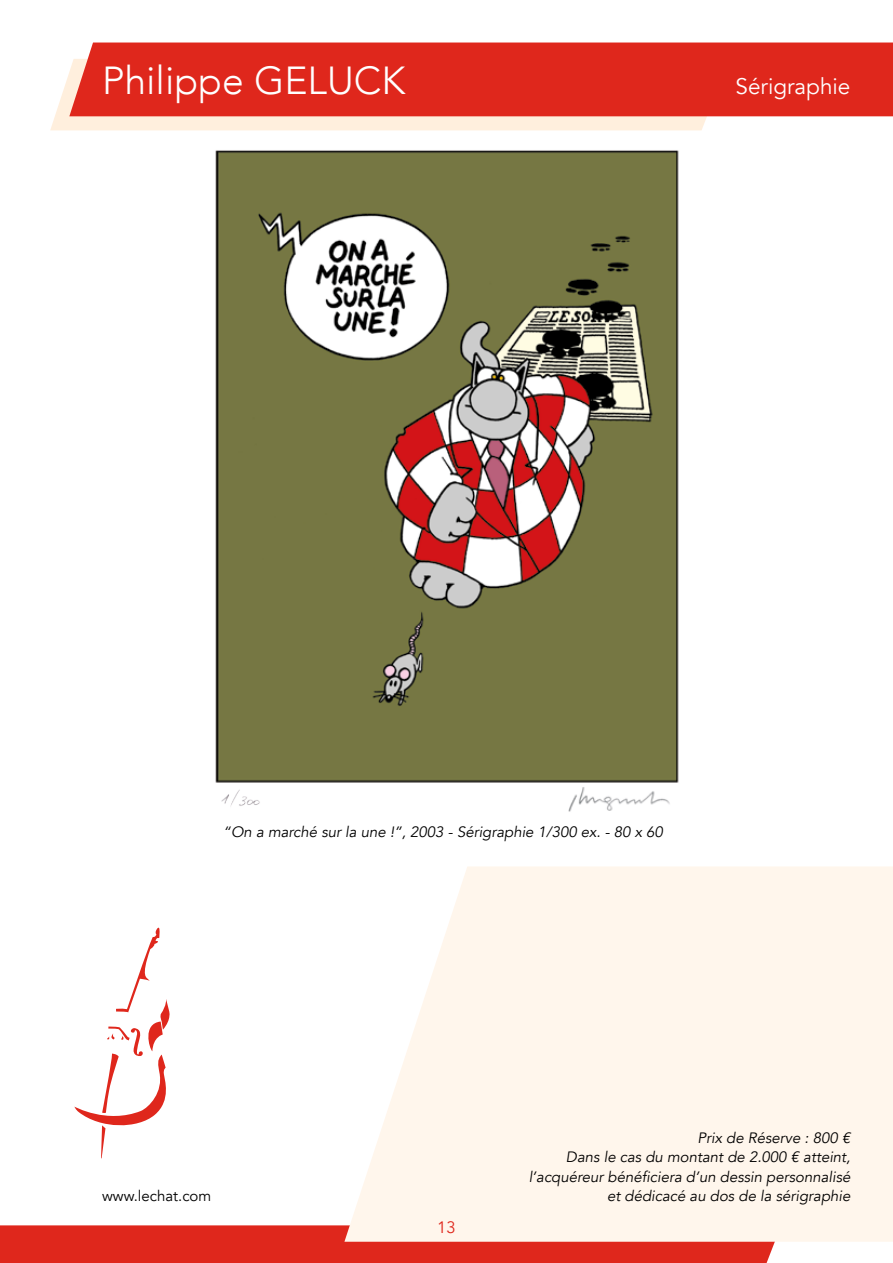
<style>
.page{position:relative;width:893px;height:1263px;background:#fff}
.page>*{position:absolute;margin:0;border:0;box-sizing:border-box;transform-origin:0 0}
.t1{font:300 39px "Avenir";color:#fff}
.t2{font:22.5px "Avenir";color:#fff}
.t3{font:16.5px "Avenir";color:#df271c}
.t4{font:italic 15px/19.5px "Avenir";color:#000;text-align:right}
.t5{font:15px "Avenir";color:#000}
</style>
<div class="page">
<svg style="left:50px;top:74px;width:679px;height:56px;background:#feebdb"></svg>
<div style="left:69px;top:43px;width:824px;height:73px;background:#df271c"></div>
<div style="left:0;top:1225px;width:775px;height:38px;background:#df271c"></div>
<svg style="left:344px;top:866px;width:549px;height:376px;background:#fef6ee"></svg>
<svg style="left:74px;top:927px;width:96px;height:231px"></svg>
<img style="left:215px;top:150px;width:464px;height:662px">
<div style="left:220px;top:784px;width:80px;height:32px;background:#fff"></div>
<img style="left:217px;top:782px;width:51px;height:30px">
<h1 class="t1" style="left:102px;top:57px;width:305px">Philippe GELUCK</h1>
<h2 class="t2" style="left:735px;top:72px;width:116px">Sérigraphie</h2>
<p class="t4" style="left:223px;top:822px;width:441px">“On a marché sur la une !”, 2003 - Sérigraphie 1/300 ex. - 80 x 60</p>
<p class="t5" style="left:102px;top:1187px;width:111px">www.lechat.com</p>
<p class="t3" style="left:437px;top:1217px;width:20px">13</p>
<p class="t4" style="left:529px;top:1128px;width:323px">Prix de Réserve : 800 €<br>Dans le cas du montant de 2.000 € atteint, l’acquéreur bénéficiera d’un dessin personnalisé et dédicacé au dos de la sérigraphie</p>
</div>
